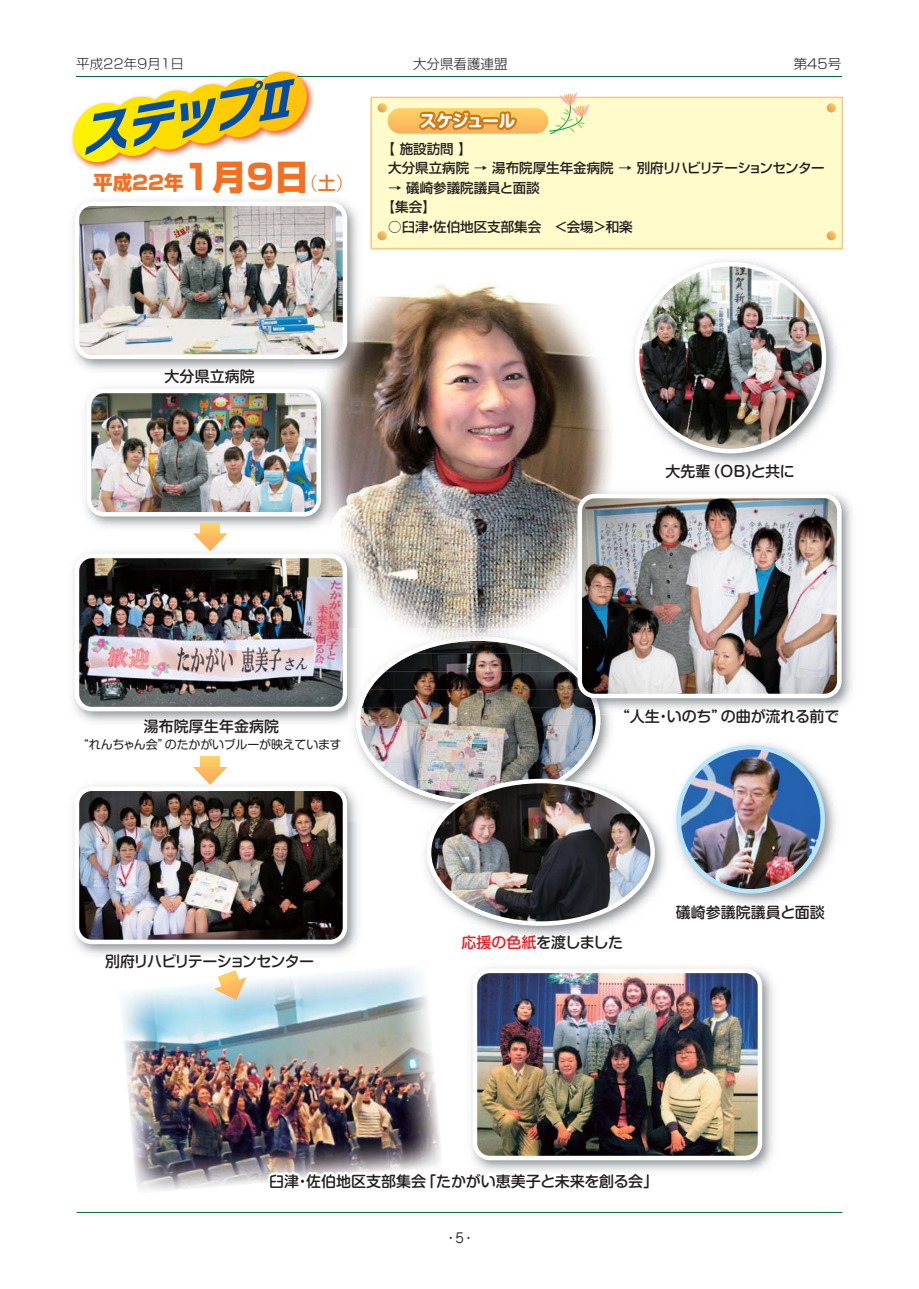
<style>
.page{position:relative;width:919px;height:1289px;background:#fff}
.page>*{position:absolute;margin:0;border:0;box-sizing:border-box;transform-origin:0 0}
.t1{font:italic 45.75px "Typelabo N Std Bold 90 msp RKSJ H";color:#034ea2}
.t2{font:19.5px "Shin Go Pro Heavy 90 msp RKSJ H";color:#f36f21}
.t3{font:16.5px "Shin M Go Pro Bold 90 msp RKSJ H";letter-spacing:-.04em;color:#fff}
.t4{font:15px "Shin M Go Pro Medium 90 msp RKSJ H";color:#231f20}
.t5{font:15px "Shin M Go Pro Medium 90 msp RKSJ H";letter-spacing:-.065em;color:#231f20}
.t6{font:15px "Shin M Go Pro Medium 90 msp RKSJ H";letter-spacing:-.02em;color:#231f20}
.t7{font:13.5px/19.5px "Shin Go Pro Medium 90 msp RKSJ H";color:#231f20}
.t8{font:13.5px "Shin Go Pro Light 90 msp RKSJ H";color:#231f20}
.t9{font:13.5px "Jun 201 Pro Regular 90 msp RKSJ H";color:#231f20}
.t10{font:12px "Shin M Go Pro Regular 90 msp RKSJ H";letter-spacing:-.02em;color:#231f20}
.s1{font-family:"Shin Go Pro Bold 90 msp RKSJ H"}
.s2{font-size:34.5px}
.s3{font-family:"Shin Go Pro Light 90 msp RKSJ H";font-size:18px}
.s4{font-family:"Shin Go Pro Medium 90 msp RKSJ H";font-size:18px}
.s5{color:#ed1c24}
</style>
<div class="page">
<img style="left:70px;top:67px;width:782px;height:1146px">
<p class="t8" style="left:76px;top:52px;width:109px">平成22年9月1日</p>
<p class="t8" style="left:413px;top:52px;width:96px">大分県看護連盟</p>
<p class="t8" style="left:793px;top:52px;width:49px">第45号</p>
<p class="t1" style="left:73px;top:102px;width:219px;rotate:-10deg">ステップ<span class="s1">Ⅱ</span></p>
<p class="t2" style="left:93px;top:167px;width:262px">平成22年<span class="s2">1月9日</span><span class="s3">（</span><span class="s4">土</span><span class="s3">）</span></p>
<p class="t3" style="left:420px;top:107px;width:96px">スケジュール</p>
<p class="t7" style="left:388px;top:137px;width:438px;text-indent:-7px">【 施設訪問 】<br>大分県立病院 → 湯布院厚生年金病院 → 別府リハビリテーションセンター</p>
<p class="t7" style="left:381px;top:176px;width:160px;text-indent:7px">→ 礒崎参議院議員と面談【集会】</p>
<p class="t7" style="left:388px;top:215px;width:246px">○臼津・佐伯地区支部集会　＜会場＞和楽</p>
<p class="t4" style="left:165px;top:364px;width:91px">大分県立病院</p>
<p class="t4" style="left:665px;top:459px;width:131px">大先輩（OB)と共に</p>
<p class="t4" style="left:144px;top:714px;width:136px">湯布院厚生年金病院</p>
<p class="t10" style="left:77px;top:735px;width:266px">“れんちゃん会”のたかがいブルーが映えています</p>
<p class="t5" style="left:105px;top:949px;width:211px">別府リハビリテーションセンター</p>
<p class="t4" style="left:614px;top:704px;width:226px">“人生・いのち”の曲が流れる前で</p>
<p class="t6" style="left:461px;top:929px;width:163px"><span class="s5">応援の色紙</span>を渡しました</p>
<p class="t4" style="left:676px;top:900px;width:150px">礒崎参議院議員と面談</p>
<p class="t4" style="left:269px;top:1168px;width:390px">臼津・佐伯地区支部集会「たかがい恵美子と未来を創る会」</p>
<p class="t9" style="left:444px;top:1227px;width:33px">・5・</p>
</div>
